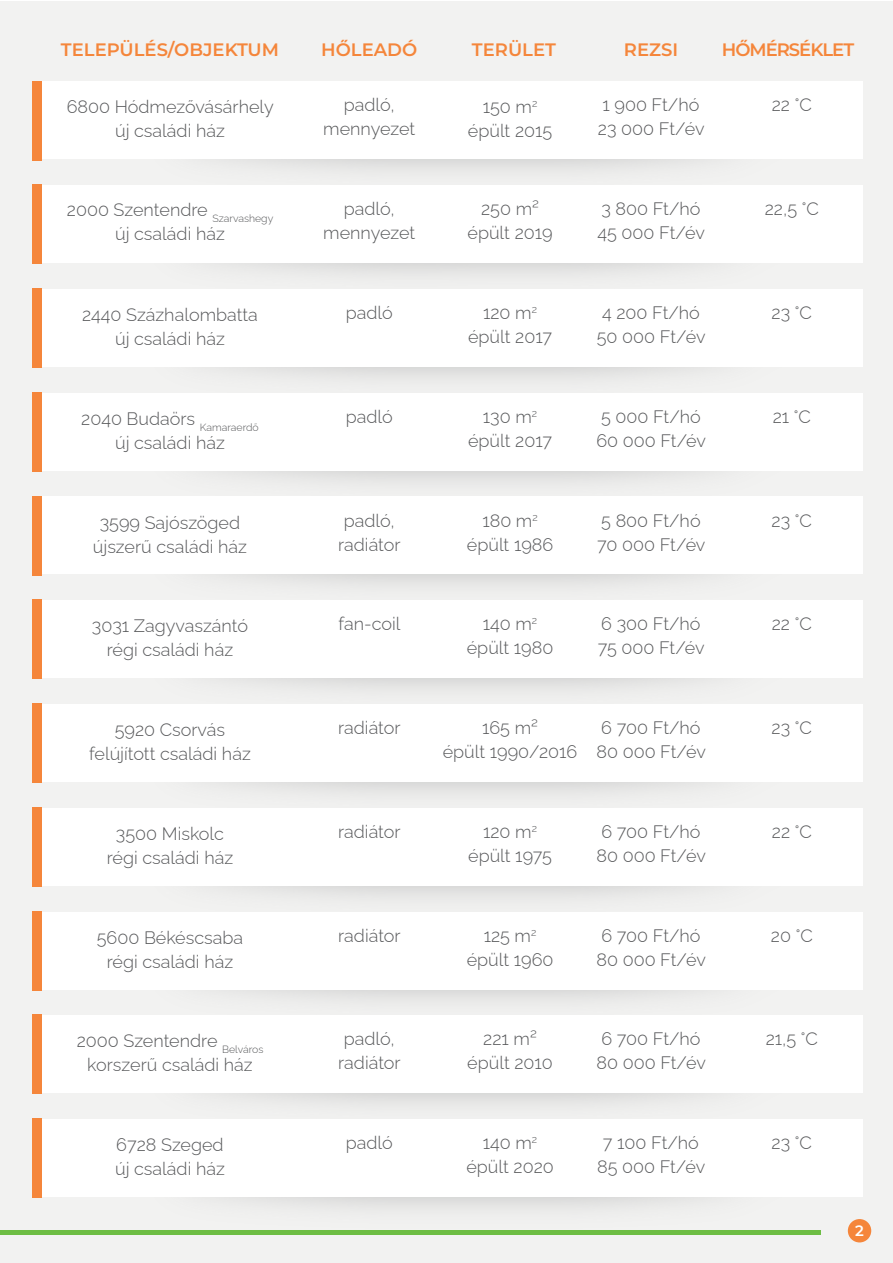
<style>
.page{position:relative;width:893px;height:1263px;background:#fff}
.page>*{position:absolute;margin:0;border:0;box-sizing:border-box;transform-origin:0 0}
.t1{font:300 18px/24px "Raleway";color:#57585a;text-align:center}
.t2{font:100 18px "Montserrat";color:#f5863b}
.t3{font:100 18px "Montserrat";letter-spacing:-.055em;color:#f5863b}
.t4{font:600 15px "Montserrat";color:#fff}
.t5{font:300 10.5px "Raleway";color:#57585a}
</style>
<div class="page">
<div style="left:0;top:2px;width:893px;height:1261px;background:#f2f2f1"></div>
<img style="left:120px;top:470px;width:731px;height:12px">
<img style="left:120px;top:989px;width:731px;height:11px">
<img style="left:120px;top:1197px;width:730px;height:41px">
<div style="left:41px;top:81px;width:821px;height:78px;background:#fff"></div>
<div style="left:32px;top:81px;width:9px;height:79px;background:#f5863b"></div>
<div style="left:41px;top:185px;width:821px;height:78px;background:#fff"></div>
<div style="left:32px;top:185px;width:9px;height:79px;background:#f5863b"></div>
<div style="left:41px;top:289px;width:821px;height:78px;background:#fff"></div>
<div style="left:32px;top:288px;width:9px;height:80px;background:#f5863b"></div>
<div style="left:41px;top:393px;width:821px;height:77px;background:#fff"></div>
<div style="left:32px;top:392px;width:9px;height:79px;background:#f5863b"></div>
<div style="left:41px;top:496px;width:821px;height:78px;background:#fff"></div>
<div style="left:32px;top:496px;width:9px;height:79px;background:#f5863b"></div>
<div style="left:41px;top:600px;width:821px;height:78px;background:#fff"></div>
<div style="left:32px;top:600px;width:9px;height:79px;background:#f5863b"></div>
<div style="left:41px;top:704px;width:821px;height:78px;background:#fff"></div>
<div style="left:32px;top:703px;width:9px;height:80px;background:#f5863b"></div>
<div style="left:41px;top:808px;width:821px;height:78px;background:#fff"></div>
<div style="left:32px;top:807px;width:9px;height:79px;background:#f5863b"></div>
<div style="left:41px;top:912px;width:821px;height:77px;background:#fff"></div>
<div style="left:32px;top:911px;width:9px;height:79px;background:#f5863b"></div>
<div style="left:41px;top:1015px;width:821px;height:78px;background:#fff"></div>
<div style="left:32px;top:1015px;width:9px;height:79px;background:#f5863b"></div>
<div style="left:41px;top:1119px;width:821px;height:78px;background:#fff"></div>
<div style="left:32px;top:1118px;width:9px;height:80px;background:#f5863b"></div>
<hr style="left:0;top:1231px;width:821px;height:4px;background:#6dbd44">
<div style="left:848px;top:1219px;width:23px;height:23px;background:#f5863b;border-radius:50%"></div>
<p class="t2" style="left:61px;top:38px;width:220px">TELEPÜLÉS/OBJEKTUM</p>
<p class="t2" style="left:321px;top:38px;width:98px">HŐLEADÓ</p>
<p class="t2" style="left:472px;top:38px;width:85px">TERÜLET</p>
<p class="t2" style="left:624px;top:38px;width:56px">REZSI</p>
<p class="t3" style="left:722px;top:38px;width:134px">HŐMÉRSÉKLET</p>
<p class="t1" style="left:323px;top:91px;width:94px">padló, mennyezet</p>
<p class="t1" style="left:468px;top:93px;width:86px">150 m<sup>2 </sup>épült 2015</p>
<p class="t1" style="left:598px;top:91px;width:108px;text-align:left">1 900 Ft/hó<br>23 000 Ft/év</p>
<p class="t1" style="left:67px;top:93px;width:208px">6800 Hódmezővásárhely</p>
<p class="t1" style="left:772px;top:91px;width:42px">22 °C</p>
<p class="t1" style="left:115px;top:117px;width:111px">új családi ház</p>
<p class="t1" style="left:323px;top:195px;width:94px">padló, mennyezet</p>
<p class="t1" style="left:467px;top:195px;width:87px">250 m² épült 2019</p>
<p class="t1" style="left:597px;top:195px;width:109px;text-align:left">3 800 Ft/hó<br>45 000 Ft/év</p>
<p class="t1" style="left:67px;top:196px;width:142px">2000 Szentendre</p>
<p class="t1" style="left:765px;top:195px;width:56px">22,5 °C</p>
<p class="t5" style="left:212px;top:210px;width:63px">Szarvashegy</p>
<p class="t1" style="left:115px;top:220px;width:111px">új családi ház</p>
<p class="t1" style="left:346px;top:299px;width:49px">padló</p>
<p class="t1" style="left:468px;top:299px;width:86px">120 m<sup>2 </sup>épült 2017</p>
<p class="t1" style="left:597px;top:299px;width:110px;text-align:left">4 200 Ft/hó<br>50 000 Ft/év</p>
<p class="t1" style="left:82px;top:301px;width:177px">2440 Százhalombatta</p>
<p class="t1" style="left:772px;top:299px;width:42px">23 °C</p>
<p class="t1" style="left:115px;top:325px;width:111px">új családi ház</p>
<p class="t1" style="left:346px;top:402px;width:49px">padló</p>
<p class="t1" style="left:468px;top:402px;width:86px">130 m<sup>2 </sup>épült 2017</p>
<p class="t1" style="left:596px;top:402px;width:111px;text-align:left">5 000 Ft/hó<br>60 000 Ft/év</p>
<p class="t1" style="left:81px;top:404px;width:116px">2040 Budaörs</p>
<p class="t1" style="left:773px;top:402px;width:40px">21 °C</p>
<p class="t5" style="left:200px;top:419px;width:60px">Kamaraerdő</p>
<p class="t1" style="left:115px;top:428px;width:111px">új családi ház</p>
<p class="t1" style="left:338px;top:506px;width:64px">padló, radiátor</p>
<p class="t1" style="left:467px;top:506px;width:88px">180 m<sup>2 </sup>épült 1986</p>
<p class="t1" style="left:597px;top:506px;width:110px;text-align:left">5 800 Ft/hó<br>70 000 Ft/év</p>
<p class="t1" style="left:100px;top:508px;width:142px">3599 Sajószöged</p>
<p class="t1" style="left:772px;top:506px;width:42px">23 °C</p>
<p class="t1" style="left:93px;top:532px;width:156px">újszerű családi ház</p>
<p class="t1" style="left:338px;top:610px;width:64px">fan-coil</p>
<p class="t1" style="left:467px;top:610px;width:88px">140 m<sup>2 </sup>épült 1980</p>
<p class="t1" style="left:598px;top:610px;width:108px;text-align:left">6 300 Ft/hó<br>75 000 Ft/év</p>
<p class="t1" style="left:92px;top:612px;width:158px">3031 Zagyvaszántó</p>
<p class="t1" style="left:772px;top:610px;width:42px">22 °C</p>
<p class="t1" style="left:107px;top:636px;width:128px">régi családi ház</p>
<p class="t1" style="left:338px;top:714px;width:64px">radiátor</p>
<p class="t1" style="left:443px;top:714px;width:136px">165 m²<br>épült 1990/2016</p>
<p class="t1" style="left:596px;top:714px;width:111px;text-align:left">6 700 Ft/hó<br>80 000 Ft/év</p>
<p class="t1" style="left:115px;top:716px;width:112px">5920 Csorvás</p>
<p class="t1" style="left:772px;top:714px;width:42px">23 °C</p>
<p class="t1" style="left:89px;top:740px;width:163px">felújított családi ház</p>
<p class="t1" style="left:338px;top:817px;width:64px">radiátor</p>
<p class="t1" style="left:468px;top:817px;width:85px">120 m<sup>2 </sup>épült 1975</p>
<p class="t1" style="left:596px;top:817px;width:111px;text-align:left">6 700 Ft/hó<br>80 000 Ft/év</p>
<p class="t1" style="left:116px;top:819px;width:110px">3500 Miskolc</p>
<p class="t1" style="left:772px;top:817px;width:42px">22 °C</p>
<p class="t1" style="left:107px;top:843px;width:128px">régi családi ház</p>
<p class="t1" style="left:338px;top:921px;width:64px">radiátor</p>
<p class="t1" style="left:467px;top:921px;width:88px">125 m<sup>2 </sup>épült 1960</p>
<p class="t1" style="left:596px;top:921px;width:111px;text-align:left">6 700 Ft/hó<br>80 000 Ft/év</p>
<p class="t1" style="left:97px;top:923px;width:148px">5600 Békéscsaba</p>
<p class="t1" style="left:771px;top:921px;width:43px">20 °C</p>
<p class="t1" style="left:107px;top:947px;width:128px">régi családi ház</p>
<p class="t1" style="left:338px;top:1025px;width:64px">padló, radiátor</p>
<p class="t1" style="left:467px;top:1025px;width:87px">221 m² épült 2010</p>
<p class="t1" style="left:596px;top:1025px;width:111px;text-align:left">6 700 Ft/hó<br>80 000 Ft/év</p>
<p class="t1" style="left:77px;top:1027px;width:142px">2000 Szentendre</p>
<p class="t1" style="left:766px;top:1025px;width:54px">21,5 °C</p>
<p class="t5" style="left:222px;top:1041px;width:43px">Belváros</p>
<p class="t1" style="left:87px;top:1051px;width:167px">korszerű családi ház</p>
<p class="t1" style="left:346px;top:1129px;width:49px">padló</p>
<p class="t1" style="left:466px;top:1129px;width:89px">140 m<sup>2 </sup>épült 2020</p>
<p class="t1" style="left:597px;top:1129px;width:110px">7 100 Ft/hó<br>85 000 Ft/év</p>
<p class="t1" style="left:116px;top:1131px;width:109px">6728 Szeged</p>
<p class="t1" style="left:772px;top:1129px;width:42px">23 °C</p>
<p class="t1" style="left:115px;top:1155px;width:111px">új családi ház</p>
<p class="t4" style="left:855px;top:1220px;width:10px">2</p>
</div>
